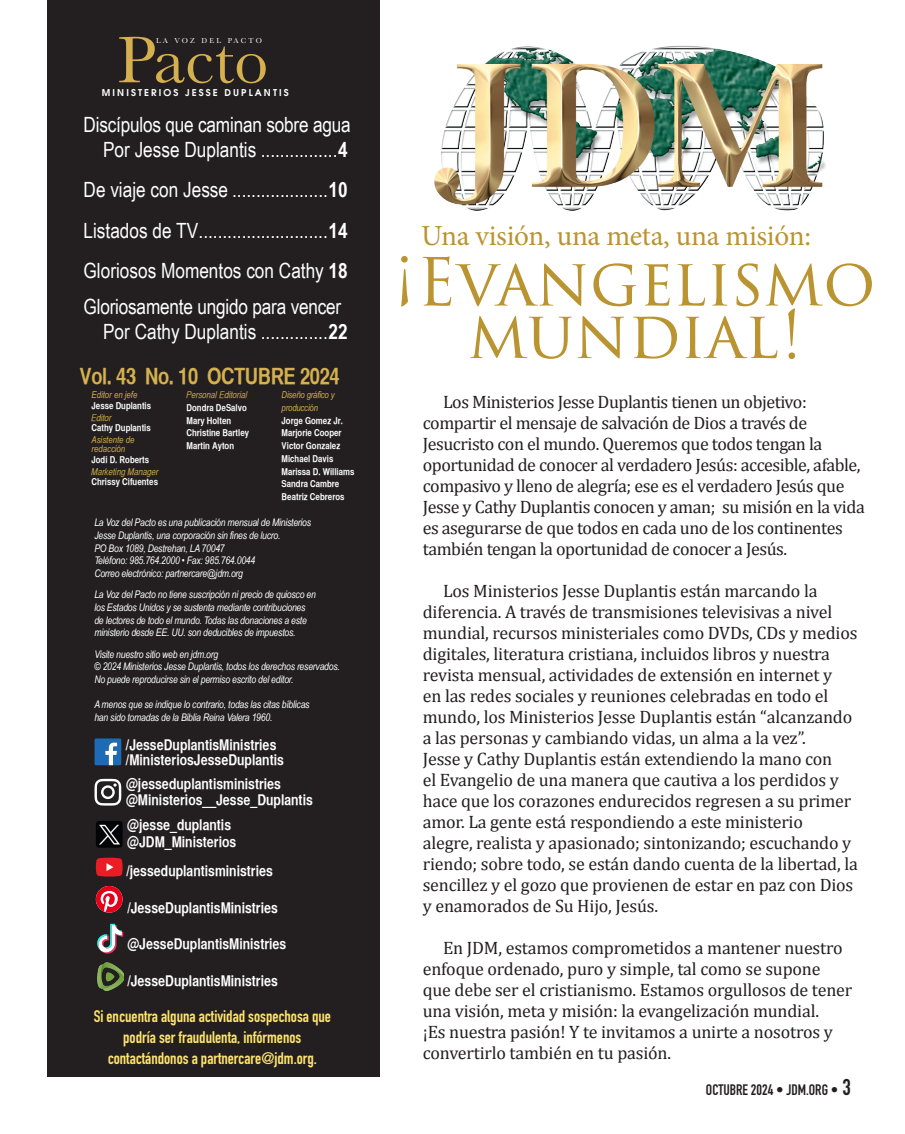
<style>
.page{position:relative;width:905px;height:1134px;background:#fff}
.page>*{position:absolute;margin:0;border:0;box-sizing:border-box;transform-origin:0 0}
.t1{font:68.1px "Baskerville";color:#d4b04e}
.t2{font:64.5px "Trajan Pro 3";color:#ba9430}
.t3{font:29.1px "Minion Pro";letter-spacing:-.01em;color:#ba9430}
.t4{font:22.5px "Helvetica CY Bold";letter-spacing:-.02em;color:#d4b04e}
.t5{font:21px "Arial Narrow";color:#fff}
.t6{font:18px/21px "Cambria";letter-spacing:-.01em;color:#231f20}
.t7{font:700 16.5px/21px "DIN Condensed";color:#ffe46c;text-align:center}
.t8{font:700 15px "DIN Condensed";color:#231f20}
.t9{font:14.85px "Helvetica CY Bold";color:#fff}
.t10{font:italic 10.5px/12.6px "Arial Narrow";letter-spacing:-.02em;color:#fff}
.t11{font:9.45px "Helvetica CY Bold";color:#fff}
.t12{font:9.45px "Helvetica CY Oblique";color:#d4b04e}
.t13{font:italic 9.45px/9px "Arial Narrow";color:#d4b04e}
.t14{font:9.45px "Avalon";letter-spacing:.22em;color:#fff}
.t15{font:italic 9.45px/12.8px "Arial Narrow";letter-spacing:-.02em;color:#d4b04e}
.t16{font:7.5px "Baskerville";letter-spacing:.31em;color:#fff}
.s1{font-weight:700}
.s2{font-size:22.5px}
</style>
<div class="page">
<div style="left:48px;top:0;width:332px;height:1077px;background:#231f20"></div>
<svg style="left:94px;top:739px;width:27px;height:26px"></svg>
<img style="left:96px;top:821px;width:27px;height:27px">
<svg style="left:94px;top:779px;width:27px;height:27px"></svg>
<svg style="left:96px;top:858px;width:27px;height:19px"></svg>
<svg style="left:96px;top:886px;width:27px;height:27px"></svg>
<svg style="left:97px;top:924px;width:26px;height:30px"></svg>
<img style="left:97px;top:963px;width:27px;height:28px">
<img style="left:434px;top:45px;width:392px;height:166px">
<p class="t1" style="left:117px;top:17px;width:153px">Pacto</p>
<p class="t14" style="left:102px;top:86px;width:188px">MINISTERIOS JESSE DUPLANTIS</p>
<p class="t16" style="left:156px;top:36px;width:107px">LA VOZ DEL PACTO</p>
<p class="t5" style="left:84px;top:109px;width:269px">Discípulos que caminan sobre agua</p>
<p class="t5" style="left:103px;top:134px;width:246px">Por Jesse Duplantis ................<span class="s1">4</span></p>
<p class="t5" style="left:84px;top:175px;width:265px">De viaje con Jesse ....................<span class="s1">10</span></p>
<p class="t5" style="left:84px;top:215px;width:265px">Listados de TV...........................<span class="s1">14</span></p>
<p class="t5" style="left:84px;top:255px;width:265px">Gloriosos Momentos con Cathy <span class="s1">18</span></p>
<p class="t5" style="left:84px;top:291px;width:259px">Gloriosamente ungido para vencer</p>
<p class="t5" style="left:103px;top:316px;width:246px">Por Cathy Duplantis ..............<span class="s1">22</span></p>
<p class="t4" style="left:80px;top:362px;width:262px">Vol. 43 No. 10 OCTUBRE 2024</p>
<p class="t13" style="left:91px;top:390px;width:47px">Editor en jefe</p>
<p class="t11" style="left:91px;top:400px;width:61px">Jesse Duplantis</p>
<p class="t12" style="left:91px;top:412px;width:22px">Editor</p>
<p class="t11" style="left:91px;top:422px;width:61px">Cathy Duplantis</p>
<p class="t13" style="left:91px;top:435px;width:44px">Asistente de redacción</p>
<p class="t11" style="left:91px;top:454px;width:59px">Jodi D. Roberts</p>
<p class="t12" style="left:91px;top:466px;width:69px">Marketing Manager</p>
<p class="t11" style="left:91px;top:476px;width:68px">Chrissy Cifuentes</p>
<p class="t12" style="left:186px;top:390px;width:63px">Personal Editorial</p>
<p class="t11" style="left:186px;top:402px;width:62px">Dondra DeSalvo</p>
<p class="t11" style="left:186px;top:415px;width:46px">Mary Holten</p>
<p class="t11" style="left:186px;top:427px;width:64px">Christine Bartley</p>
<p class="t11" style="left:186px;top:440px;width:49px">Martin Ayton</p>
<p class="t15" style="left:281px;top:388px;width:54px">Diseño gráfico y producción</p>
<p class="t11" style="left:281px;top:415px;width:63px">Jorge Gomez Jr.</p>
<p class="t11" style="left:281px;top:427px;width:62px">Marjorie Cooper</p>
<p class="t11" style="left:281px;top:440px;width:60px">Victor Gonzalez</p>
<p class="t11" style="left:281px;top:453px;width:53px">Michael Davis</p>
<p class="t11" style="left:281px;top:466px;width:74px">Marissa D. Williams</p>
<p class="t11" style="left:281px;top:478px;width:59px">Sandra Cambre</p>
<p class="t11" style="left:281px;top:491px;width:64px">Beatriz Cebreros</p>
<p class="t10" style="left:94px;top:516px;width:218px">La Voz del Pacto es una publicación mensual de Ministerios</p>
<p class="t10" style="left:94px;top:529px;width:187px">Jesse Duplantis, una corporación sin fines de lucro.</p>
<p class="t10" style="left:94px;top:541px;width:132px">PO Box 1089, Destrehan, LA 70047</p>
<p class="t10" style="left:94px;top:554px;width:162px">Teléfono: 985.764.2000 • Fax: 985.764.0044</p>
<p class="t10" style="left:94px;top:567px;width:150px">Correo electrónico: partnercare@jdm.org</p>
<p class="t10" style="left:94px;top:588px;width:223px">La Voz del Pacto no tiene suscripción ni precio de quiosco en</p>
<p class="t10" style="left:94px;top:601px;width:212px">los Estados Unidos y se sustenta mediante contribuciones</p>
<p class="t10" style="left:94px;top:613px;width:214px">de lectores de todo el mundo. Todas las donaciones a este</p>
<p class="t10" style="left:94px;top:626px;width:203px">ministerio desde EE. UU. son deducibles de impuestos.</p>
<p class="t10" style="left:94px;top:648px;width:125px">Visite nuestro sitio web en jdm.org</p>
<p class="t10" style="left:94px;top:660px;width:247px">© 2024 Ministerios Jesse Duplantis, todos los derechos reservados.</p>
<p class="t10" style="left:94px;top:673px;width:200px">No puede reproducirse sin el permiso escrito del editor.</p>
<p class="t10" style="left:94px;top:698px;width:217px">A menos que se indique lo contrario, todas las citas bíblicas han sido tomadas de la Biblia Reina Valera 1960.</p>
<p class="t9" style="left:126px;top:736px;width:152px">/JesseDuplantisMinistries</p>
<p class="t9" style="left:126px;top:751px;width:159px">/MinisteriosJesseDuplantis</p>
<p class="t9" style="left:126px;top:775px;width:156px">@jesseduplantisministries</p>
<p class="t9" style="left:126px;top:791px;width:188px">@Ministerios__Jesse_Duplantis</p>
<p class="t9" style="left:127px;top:816px;width:105px">@jesse_duplantis</p>
<p class="t9" style="left:127px;top:833px;width:110px">@JDM_Ministerios</p>
<p class="t9" style="left:126px;top:862px;width:148px">/jesseduplantisministries</p>
<p class="t9" style="left:127px;top:898px;width:152px">/JesseDuplantisMinistries</p>
<p class="t9" style="left:127px;top:935px;width:160px">@JesseDuplantisMinistries</p>
<p class="t9" style="left:127px;top:972px;width:152px">/JesseDuplantisMinistries</p>
<p class="t7" style="left:94px;top:1006px;width:239px">Si encuentra alguna actividad sospechosa que podría ser fraudulenta, infórmenos</p>
<p class="t7" style="left:108px;top:1048px;width:211px">contactándonos a partnercare@jdm.org.</p>
<p class="t3" style="left:421px;top:216px;width:391px">Una visión, una meta, una misión:</p>
<p class="t2" style="left:394px;top:238px;width:483px">¡Evangelismo</p>
<p class="t2" style="left:467px;top:290px;width:336px">mundial!</p>
<p class="t6" style="left:423px;top:391px;width:443px;text-indent:20px">Los Ministerios Jesse Duplantis tienen un objetivo: compartir el mensaje de salvación de Dios a través de Jesucristo con el mundo. Queremos que todos tengan la oportunidad de conocer al verdadero Jesús: accesible, afable, compasivo y lleno de alegría; ese es el verdadero Jesús que Jesse y Cathy Duplantis conocen y aman; su misión en la vida es asegurarse de que todos en cada uno de los continentes también tengan la oportunidad de conocer a Jesús.</p>
<p class="t6" style="left:423px;top:580px;width:436px;text-indent:20px">Los Ministerios Jesse Duplantis están marcando la diferencia. A través de transmisiones televisivas a nivel mundial, recursos ministeriales como DVDs, CDs y medios digitales, literatura cristiana, incluidos libros y nuestra revista mensual, actividades de extensión en internet y<br>en las redes sociales y reuniones celebradas en todo el mundo, los Ministerios Jesse Duplantis están “alcanzando a las personas y cambiando vidas, un alma a la vez”.<br>Jesse y Cathy Duplantis están extendiendo la mano con<br>el Evangelio de una manera que cautiva a los perdidos y hace que los corazones endurecidos regresen a su primer amor. La gente está respondiendo a este ministerio<br>alegre, realista y apasionado; sintonizando; escuchando y riendo; sobre todo, se están dando cuenta de la libertad, la sencillez y el gozo que provienen de estar en paz con Dios y enamorados de Su Hijo, Jesús.</p>
<p class="t6" style="left:423px;top:937px;width:431px;text-indent:20px">En JDM, estamos comprometidos a mantener nuestro enfoque ordenado, puro y simple, tal como se supone que debe ser el cristianismo. Estamos orgullosos de tener una visión, meta y misión: la evangelización mundial.<br>¡Es nuestra pasión! Y te invitamos a unirte a nosotros y convertirlo también en tu pasión.</p>
<p class="t8" style="left:706px;top:1079px;width:146px">OCTUBRE 2024 • JDM.ORG • <span class="s2">3</span></p>
</div>
